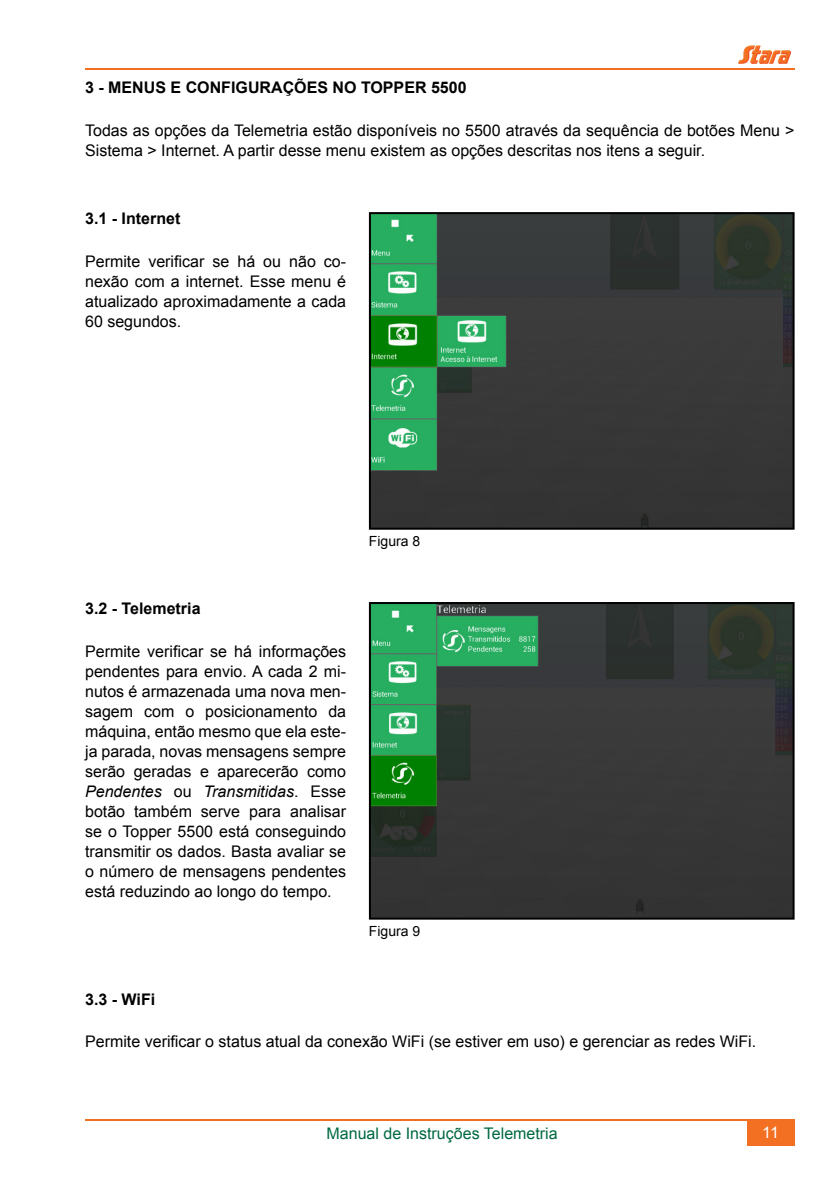
<style>
.page{position:relative;width:840px;height:1191px;background:#fff}
.page>*{position:absolute;margin:0;border:0;box-sizing:border-box;transform-origin:0 0}
.t1{font:16px/20px "Arial";color:#000;text-align:justify}
.t2{font:700 16px "Arial";color:#000}
.t3{font:16px "Arial";color:#006941}
.t4{font:16px "Arial";color:#fff}
.t5{font:14px "Arial";color:#000}
.s1{font-style:italic}
</style>
<div class="page">
<svg style="left:738px;top:46px;width:53px;height:18px"></svg>
<div style="left:746px;top:1119px;width:48px;height:26px;background:#f36f21"></div>
<hr style="left:85px;top:1119px;width:709px;height:2px;background:#f36f21">
<hr style="left:85px;top:68px;width:709px;height:2px;background:#f36f21">
<img style="left:372px;top:215px;width:419px;height:312px">
<div style="left:369px;top:212px;width:425px;height:318px;border:2px solid #000"></div>
<img style="left:372px;top:605px;width:419px;height:311px">
<div style="left:369px;top:602px;width:425px;height:317px;border:2px solid #000"></div>
<p class="t2" style="left:85px;top:77px;width:49px">3 - MENUS</p>
<p class="t2" style="left:170px;top:77px;width:27px">E CONFIGURAÇÕES</p>
<p class="t2" style="left:332px;top:77px;width:50px">NO TOPPER</p>
<p class="t2" style="left:431px;top:77px;width:37px">5500</p>
<p class="t1" style="left:85px;top:120px;width:710px">Todas as opções da Telemetria estão disponíveis no 5500 através da sequência de botões Menu &gt;<br>Sistema &gt; Internet. A partir desse menu existem as opções descritas nos itens a seguir.</p>
<p class="t2" style="left:85px;top:207px;width:97px">3.1 - INTERNET</p>
<p class="t1" style="left:85px;top:251px;width:262px">Permite verificar se há ou não co&shy;nexão com a internet. Esse menu é atualizado aproximadamente a cada 60 segundos.</p>
<p class="t2" style="left:85px;top:597px;width:117px">3.2 - TELEMETRIA</p>
<p class="t1" style="left:85px;top:641px;width:262px">Permite verificar se há informações pendentes para envio. A cada 2 mi&shy;nutos é armazenada uma nova men&shy;sagem com o posicionamento da máquina, então mesmo que ela este&shy;ja parada, novas mensagens sempre serão geradas e aparecerão como <span class="s1">Pendentes</span> ou <span class="s1">Transmitidas</span>. Esse botão também serve para analisar se o Topper 5500 está conseguindo transmitir os dados. Basta avaliar se o número de mensagens pendentes está reduzindo ao longo do tempo.</p>
<p class="t5" style="left:369px;top:531px;width:53px">Figura 8</p>
<p class="t5" style="left:369px;top:921px;width:53px">Figura 9</p>
<p class="t2" style="left:85px;top:988px;width:72px">3.3 - WIFI</p>
<p class="t1" style="left:85px;top:1032px;width:672px">Permite verificar o status atual da conexão WiFi (se estiver em uso) e gerenciar as redes WiFi.</p>
<p class="t3" style="left:326px;top:1122px;width:232px">Manual de Instruções Telemetria</p>
<p class="t4" style="left:761px;top:1122px;width:18px">11</p>
</div>
